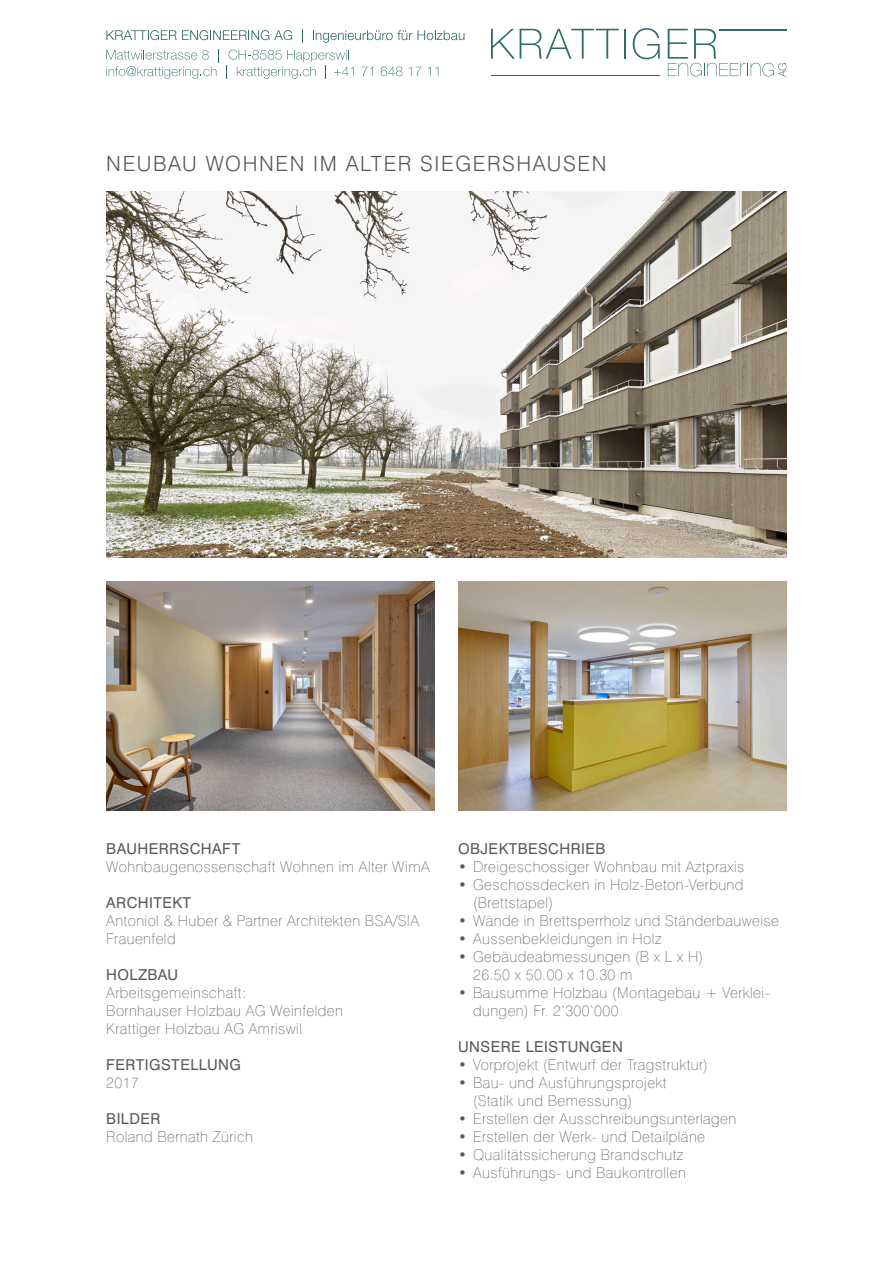
<style>
.page{position:relative;width:893px;height:1263px;background:#fff}
.page>*{position:absolute;margin:0;border:0;box-sizing:border-box;transform-origin:0 0}
.t1{font:300 21px "Swiss 721 BT";letter-spacing:.075em;color:#57585a}
.t2{font:100 15px/18px "Swiss 721 BT";letter-spacing:.03em;color:#57585a}
.t3{font:15px "Swiss 721 BT";letter-spacing:.03em;color:#57585a}
</style>
<div class="page">
<img style="left:106px;top:191px;width:681px;height:367px">
<img style="left:106px;top:581px;width:329px;height:229px">
<img style="left:458px;top:581px;width:329px;height:229px">
<svg style="left:106px;top:30px;width:186px;height:10px"></svg>
<svg style="left:302px;top:29px;width:1px;height:14px"></svg>
<svg style="left:313px;top:30px;width:151px;height:13px"></svg>
<svg style="left:106px;top:49px;width:113px;height:30px"></svg>
<svg style="left:226px;top:50px;width:128px;height:29px"></svg>
<svg style="left:362px;top:67px;width:11px;height:9px"></svg>
<svg style="left:381px;top:67px;width:21px;height:9px"></svg>
<svg style="left:408px;top:67px;width:13px;height:9px"></svg>
<svg style="left:428px;top:67px;width:10px;height:9px"></svg>
<svg style="left:491px;top:29px;width:128px;height:30px"></svg>
<hr style="left:624px;top:29px;width:2px;height:30px;background:#2d6c69">
<svg style="left:633px;top:28px;width:27px;height:31px"></svg>
<hr style="left:491px;top:76px;width:169px;height:1px;background:#2d6c69">
<svg style="left:668px;top:29px;width:118px;height:48px"></svg>
<p class="t1" style="left:106px;top:150px;width:502px">NEUBAU WOHNEN IM ALTER SIEGERSHAUSEN</p>
<p class="t3" style="left:106px;top:839px;width:135px">BAUHERRSCHAFT</p>
<p class="t2" style="left:106px;top:857px;width:325px">Wohnbaugenossenschaft Wohnen im Alter WimA</p>
<p class="t3" style="left:106px;top:893px;width:86px">ARCHITEKT</p>
<p class="t2" style="left:106px;top:911px;width:314px">Antoniol &amp; Huber &amp; Partner Architekten BSA/SIA<br>Frauenfeld</p>
<p class="t3" style="left:106px;top:965px;width:73px">HOLZBAU</p>
<p class="t2" style="left:106px;top:983px;width:141px">Arbeitsgemeinschaft:</p>
<p class="t2" style="left:106px;top:1001px;width:238px">Bornhauser Holzbau AG Weinfelden</p>
<p class="t2" style="left:106px;top:1019px;width:197px">Krattiger Holzbau AG Amriswil</p>
<p class="t3" style="left:106px;top:1055px;width:136px">FERTIGSTELLUNG</p>
<p class="t2" style="left:106px;top:1073px;width:34px">2017</p>
<p class="t3" style="left:106px;top:1109px;width:56px">BILDER</p>
<p class="t2" style="left:106px;top:1127px;width:148px">Roland Bernath Zürich</p>
<p class="t3" style="left:458px;top:839px;width:149px">OBJEKTBESCHRIEB</p>
<p class="t2" style="left:458px;top:857px;width:288px">• Dreigeschossiger Wohnbau mit Aztpraxis</p>
<p class="t2" style="left:473px;top:875px;width:272px;text-indent:-15px">• Geschossdecken in Holz-Beton-Verbund (Brettstapel)</p>
<p class="t2" style="left:458px;top:911px;width:322px">• Wände in Brettsperrholz und Ständerbauweise</p>
<p class="t2" style="left:458px;top:929px;width:205px">• Aussenbekleidungen in Holz</p>
<p class="t2" style="left:458px;top:947px;width:247px">• Gebäudeabmessungen (B x L x H)</p>
<p class="t2" style="left:473px;top:965px;width:161px">26.50 x 50.00 x 10.30 m</p>
<p class="t2" style="left:473px;top:983px;width:298px;text-indent:-15px">• Bausumme Holzbau (Montagebau + Verklei&shy;dungen) Fr. 2‘300‘000</p>
<p class="t3" style="left:458px;top:1037px;width:166px">UNSERE LEISTUNGEN</p>
<p class="t2" style="left:458px;top:1055px;width:251px">• Vorprojekt (Entwurf der Tragstruktur)</p>
<p class="t2" style="left:458px;top:1073px;width:210px">• Bau- und Ausführungsprojekt</p>
<p class="t2" style="left:473px;top:1091px;width:160px">(Statik und Bemessung)</p>
<p class="t2" style="left:458px;top:1109px;width:280px">• Erstellen der Ausschreibungsunterlagen</p>
<p class="t2" style="left:458px;top:1127px;width:248px">• Erstellen der Werk- und Detailpläne</p>
<p class="t2" style="left:458px;top:1145px;width:227px">• Qualitätssicherung Brandschutz</p>
<p class="t2" style="left:458px;top:1163px;width:229px">• Ausführungs- und Baukontrollen</p>
</div>
